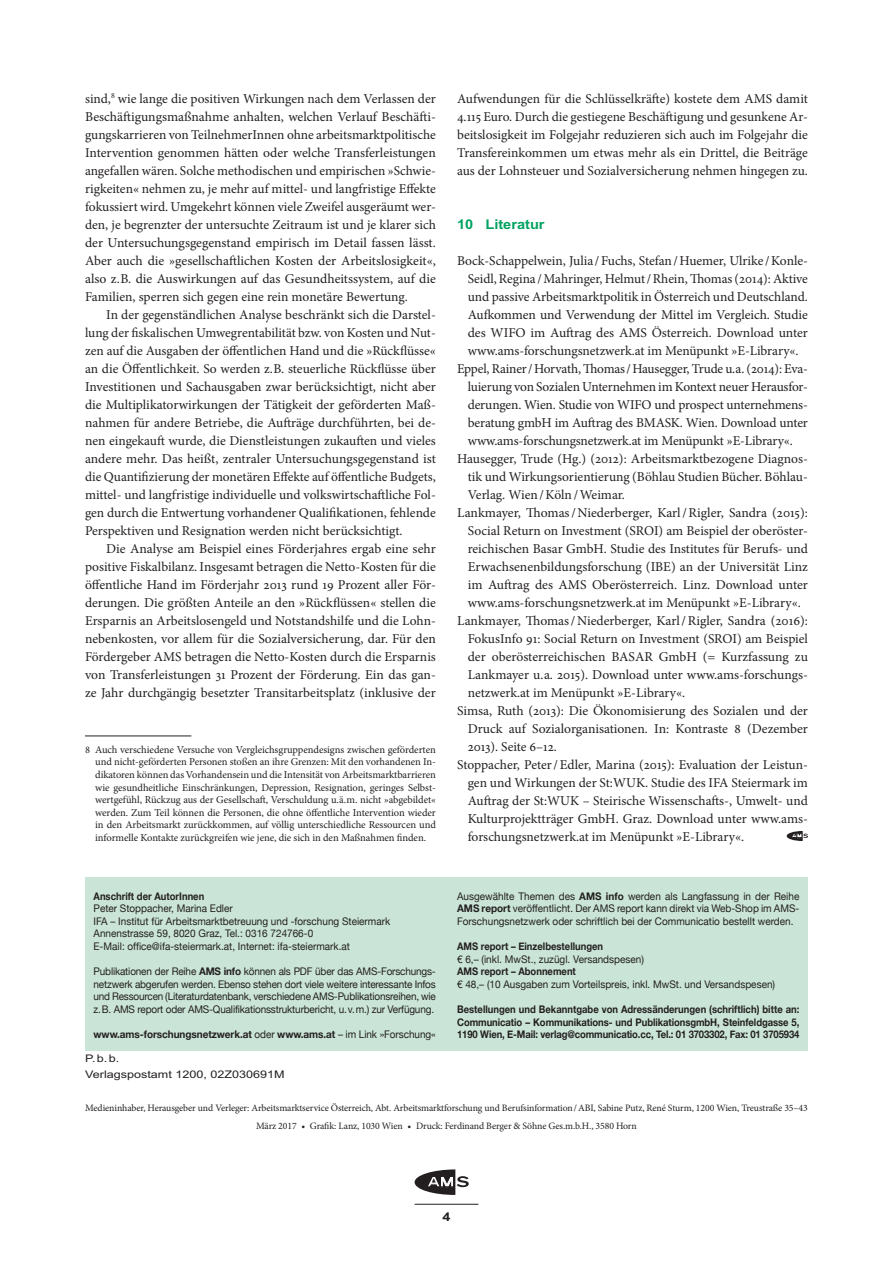
<style>
.page{position:relative;width:893px;height:1263px;background:#fff}
.page>*{position:absolute;margin:0;border:0;box-sizing:border-box;transform-origin:0 0}
.AMS_info_Lauftext_Pu{font:13.5px/18px "Minion Pro";letter-spacing:-.005em;color:#231f20;text-align:justify}
.AMS_info_Lauftext{font:13.5px/18px "Minion Pro";color:#231f20;text-align:justify}
.AMS_info_Lauftext_Er{font:13.5px/18px "Minion Pro";color:#231f20;text-align:justify}
.AMS_info_Fußnote{font:13.5px/18px "Minion Pro";color:#231f20;text-align:justify}
.AMS_info_Kapitel_I{font:700 13.5px "AMS";color:#00a261;scale:.9 1}
.t1{font:700 12px "AMS";color:#231f20}
.AMS_info_Schluss_Kas{font:10.5px/12.6px "Helvetica Neue";color:#231f20;scale:.95 1}
.AMS_info_Fußnote-2{font:10.5px/12.6px "Minion Pro";letter-spacing:-.005em;color:#231f20;text-align:justify}
.AMS_info_Schluss_Kas-2{font:700 10.5px/12.6px "Helvetica Neue";letter-spacing:-.005em;color:#231f20;text-align:justify;scale:.9 1}
.AMS_info_Schluss_Kas-3{font:700 10.5px "Helvetica Neue";letter-spacing:-.005em;color:#231f20;scale:.95 1}
.AMS_info_Schluss_Pbb{font:10.5px "AMS";color:#231f20}
.AMS_info_Schluss_Imp{font:9.75px "Minion Pro";letter-spacing:-.01em;color:#231f20}
.s1{font-weight:700}
.s2{font-weight:400}
</style>
<div class="page">
<svg style="left:415px;top:1169px;width:54px;height:26px"></svg>
<hr style="left:415px;top:1204px;width:63px;height:1px;background:#231f20">
<div style="left:85px;top:877px;width:723px;height:173px;background:#cae5d7"></div>
<hr style="left:85px;top:736px;width:106px;height:1px;background:#231f20">
<svg style="left:787px;top:831px;width:21px;height:10px"></svg>
<p class="AMS_info_Lauftext_Er" style="left:85px;top:90px;width:352px">sind,<sup>8</sup> wie lange die positiven Wirkungen nach dem Verlassen der Beschäftigungsmaßnahme anhalten, welchen Verlauf Beschäfti&shy;gungskarrieren von TeilnehmerInnen ohne arbeitsmarktpolitische Intervention genommen hätten oder welche Transferleistungen angefallen wären. Solche methodischen und empirischen »Schwie&shy;rigkeiten« nehmen zu, je mehr auf mittel- und langfristige Effekte fokussiert wird. Umgekehrt können viele Zweifel ausgeräumt wer&shy;den, je begrenzter der untersuchte Zeitraum ist und je klarer sich der Untersuchungsgegenstand empirisch im Detail fassen lässt.<br>Aber auch die »gesellschaftlichen Kosten der Arbeitslosigkeit«, also z.B. die Auswirkungen auf das Gesundheitssystem, auf die Familien, sperren sich gegen eine rein monetäre Bewertung.</p>
<p class="AMS_info_Lauftext" style="left:85px;top:306px;width:352px;text-indent:21px">In der gegenständlichen Analyse beschränkt sich die Darstel&shy;lung der fiskalischen Umwegrentabilität bzw. von Kosten und Nut&shy;zen auf die Ausgaben der öffentlichen Hand und die »Rückflüsse« an die Öffentlichkeit. So werden z.B. steuerliche Rückflüsse über Investitionen und Sachausgaben zwar berücksichtigt, nicht aber die Multiplikatorwirkungen der Tätigkeit der geförderten Maß&shy;nahmen für andere Betriebe, die Aufträge durchführten, bei de&shy;nen eingekauft wurde, die Dienstleistungen zukauften und vieles andere mehr. Das heißt, zentraler Untersuchungsgegenstand ist die Quantifizierung der monetären Effekte auf öffentliche Budgets, mittel- und langfristige individuelle und volkswirtschaftliche Fol&shy;gen durch die Entwertung vorhandener Qualifikationen, fehlende Perspektiven und Resignation werden nicht berücksichtigt.</p>
<p class="AMS_info_Lauftext" style="left:85px;top:540px;width:352px;text-indent:21px">Die Analyse am Beispiel eines Förderjahres ergab eine sehr positive Fiskalbilanz. Insgesamt betragen die Netto-Kosten für die öffentliche Hand im Förderjahr 2013 rund 19 Prozent aller För&shy;derungen. Die größten Anteile an den »Rückflüssen« stellen die Ersparnis an Arbeitslosengeld und Notstandshilfe und die Lohn&shy;nebenkosten, vor allem für die Sozialversicherung, dar. Für den Fördergeber AMS betragen die Netto-Kosten durch die Ersparnis von Transferleistungen 31 Prozent der Förderung. Ein das gan&shy;ze Jahr durchgängig besetzter Transitarbeitsplatz (inklusive der</p>
<p class="AMS_info_Fußnote-2" style="left:95px;top:743px;width:342px;text-indent:-10px">8 Auch verschiedene Versuche von Vergleichsgruppendesigns zwischen geförderten und nicht-geförderten Personen stoßen an ihre Grenzen: Mit den vorhandenen In&shy;dikatoren können das Vorhandensein und die Intensität von Arbeitsmarktbarrieren wie gesundheitliche Einschränkungen, Depression, Resignation, geringes Selbst&shy;wertgefühl, Rückzug aus der Gesellschaft, Verschuldung u.ä.m. nicht »abgebildet« werden. Zum Teil können die Personen, die ohne öffentliche Intervention wieder in den Arbeitsmarkt zurückkommen, auf völlig unterschiedliche Ressourcen und informelle Kontakte zurückgreifen wie jene, die sich in den Maßnahmen finden.</p>
<p class="AMS_info_Schluss_Kas-2" style="left:94px;top:890px;width:125px">Anschrift der AutorInnen</p>
<p class="AMS_info_Schluss_Kas" style="left:94px;top:903px;width:148px">Peter Stoppacher, Marina Edler</p>
<p class="AMS_info_Schluss_Kas" style="left:94px;top:915px;width:314px">IFA – Institut für Arbeitsmarktbetreuung und -forschung Steiermark</p>
<p class="AMS_info_Schluss_Kas" style="left:94px;top:928px;width:233px">Annenstrasse 59, 8020 Graz, Tel.: 0316 724766-0</p>
<p class="AMS_info_Schluss_Kas" style="left:94px;top:940px;width:271px">E-Mail: office@ifa-steiermark.at, Internet: ifa-steiermark.at</p>
<p class="AMS_info_Schluss_Kas" style="left:94px;top:966px;width:362px">Publikationen der Reihe <span class="s1">AMS info</span> können als PDF über das AMS-Forschungs-- netzwerk abgerufen werden. Ebenso stehen dort viele weitere interessante Infos und Ressourcen (Literaturdatenbank, verschiedene AMS-Publikationsreihen, wie z.B. AMS report oder AMS-Qualifikationsstrukturbericht, u.v.m.) zur Verfügung.</p>
<p class="AMS_info_Schluss_Kas-3" style="left:94px;top:1026px;width:362px">www.ams-forschungsnetzwerk.at <span class="s2">oder</span> www.ams.at <span class="s2">– im Link »Forschung«</span></p>
<p class="AMS_info_Schluss_Pbb" style="left:85px;top:1052px;width:36px">P.b.b.</p>
<p class="AMS_info_Schluss_Pbb" style="left:85px;top:1069px;width:201px">Verlagspostamt 1200, 02Z030691M</p>
<p class="AMS_info_Fußnote" style="left:457px;top:90px;width:352px">Aufwendungen für die Schlüsselkräfte) kostete dem AMS damit 4.115 Euro. Durch die gestiegene Beschäftigung und gesunkene Ar&shy;beitslosigkeit im Folgejahr reduzieren sich auch im Folgejahr die Transfereinkommen um etwas mehr als ein Drittel, die Beiträge aus der Lohnsteuer und Sozialversicherung nehmen hingegen zu.</p>
<p class="AMS_info_Kapitel_I" style="left:457px;top:217px;width:99px">10 Literatur</p>
<p class="AMS_info_Lauftext_Pu" style="left:468px;top:252px;width:342px;text-indent:-11px">Bock-Schappelwein, Julia /Fuchs, Stefan/Huemer, Ulrike /Konle-Seidl, Regina /Mahringer, Helmut/Rhein, Thomas (2014): Aktive und passive Arbeitsmarktpolitik in Österreich und Deutschland.<br>Aufkommen und Verwendung der Mittel im Vergleich. Studie des WIFO im Auftrag des AMS Österreich. Download unter www.ams-forschungsnetzwerk.at im Menüpunkt »E-Library«.</p>
<p class="AMS_info_Lauftext_Pu" style="left:468px;top:360px;width:342px;text-indent:-11px">Eppel, Rainer/Horvath, Thomas/Hausegger, Trude u.a. (2014): Eva&shy;luierung von Sozialen Unternehmen im Kontext neuer Herausfor&shy;derungen. Wien. Studie von WIFO und prospect unternehmens&shy;beratung gmbH im Auftrag des BMASK. Wien. Download unter www.ams-forschungsnetzwerk.at im Menüpunkt »E-Library«.</p>
<p class="AMS_info_Lauftext_Pu" style="left:468px;top:450px;width:342px;text-indent:-11px">Hausegger, Trude (Hg.) (2012): Arbeitsmarktbezogene Diagnos&shy;tik und Wirkungsorientierung (Böhlau Studien Bücher. Böhlau-Verlag. Wien/Köln/Weimar.</p>
<p class="AMS_info_Lauftext_Pu" style="left:468px;top:504px;width:342px;text-indent:-11px">Lankmayer, Thomas/Niederberger, Karl/Rigler, Sandra (2015):<br>Social Return on Investment (SROI) am Beispiel der oberöster&shy;reichischen Basar GmbH. Studie des Institutes für Berufs- und Erwachsenenbildungsforschung (IBE) an der Universität Linz im Auftrag des AMS Oberösterreich. Linz. Download unter www.ams-forschungsnetzwerk.at im Menüpunkt »E-Library«.</p>
<p class="AMS_info_Lauftext_Pu" style="left:468px;top:612px;width:342px;text-indent:-11px">Lankmayer, Thomas/Niederberger, Karl/Rigler, Sandra (2016):<br>FokusInfo 91: Social Return on Investment (SROI) am Beispiel der oberösterreichischen BASAR GmbH (= Kurzfassung zu Lankmayer u.a. 2015). Download unter www.ams-forschungs&shy;netzwerk.at im Menüpunkt »E-Library«.</p>
<p class="AMS_info_Lauftext_Pu" style="left:468px;top:702px;width:342px;text-indent:-11px">Simsa, Ruth (2013): Die Ökonomisierung des Sozialen und der Druck auf Sozialorganisationen. In: Kontraste 8 (Dezember 2013). Seite 6–12.</p>
<p class="AMS_info_Lauftext_Pu" style="left:468px;top:756px;width:342px;text-indent:-11px">Stoppacher, Peter/Edler, Marina (2015): Evaluation der Leistun&shy;gen und Wirkungen der St:WUK. Studie des IFA Steiermark im Auftrag der St:WUK – Steirische Wissenschafts‐, Umwelt‐ und Kulturprojektträger GmbH. Graz. Download unter www.ams&shy;forschungsnetzwerk.at im Menüpunkt »E-Library«.</p>
<p class="AMS_info_Schluss_Kas" style="left:457px;top:890px;width:362px;text-align:justify">Ausgewählte Themen des <span class="s1">AMS info</span> werden als Langfassung in der Reihe <span class="s1">AMS report</span> veröffentlicht. Der AMS report kann direkt via Web-Shop im AMS-Forschungsnetzwerk oder schriftlich bei der Communicatio bestellt werden.</p>
<p class="AMS_info_Schluss_Kas-2" style="left:457px;top:940px;width:164px">AMS report – Einzelbestellungen</p>
<p class="AMS_info_Schluss_Kas" style="left:457px;top:953px;width:198px">€ 6,– (inkl. MwSt., zuzügl. Versandspesen)</p>
<p class="AMS_info_Schluss_Kas-2" style="left:457px;top:965px;width:134px">AMS report – Abonnement</p>
<p class="AMS_info_Schluss_Kas" style="left:457px;top:978px;width:336px">€ 48,– (10 Ausgaben zum Vorteilspreis, inkl. MwSt. und Versandspesen)</p>
<p class="AMS_info_Schluss_Kas-2" style="left:457px;top:1003px;width:382px">Bestellungen und Bekanntgabe von Adressänderungen (schriftlich) bitte an:<br>Communicatio – Kommunikations- und PublikationsgmbH, Steinfeldgasse 5, 1190 Wien, E-Mail: verlag@communicatio.cc, Tel.: 01 3703302, Fax: 01 3705934</p>
<p class="AMS_info_Schluss_Imp" style="left:85px;top:1101px;width:724px">Medieninhaber, Herausgeber und Verleger: Arbeitsmarktservice Österreich, Abt. Arbeitsmarktforschung und Berufsinformation/ABI, Sabine Putz, René Sturm, 1200 Wien, Treustraße 35–43</p>
<p class="AMS_info_Schluss_Imp" style="left:256px;top:1119px;width:382px">März 2017 • Grafik: Lanz, 1030 Wien • Druck: Ferdinand Berger &amp; Söhne Ges.m.b.H., 3580 Horn</p>
<p class="t1" style="left:442px;top:1210px;width:10px">4</p>
</div>
